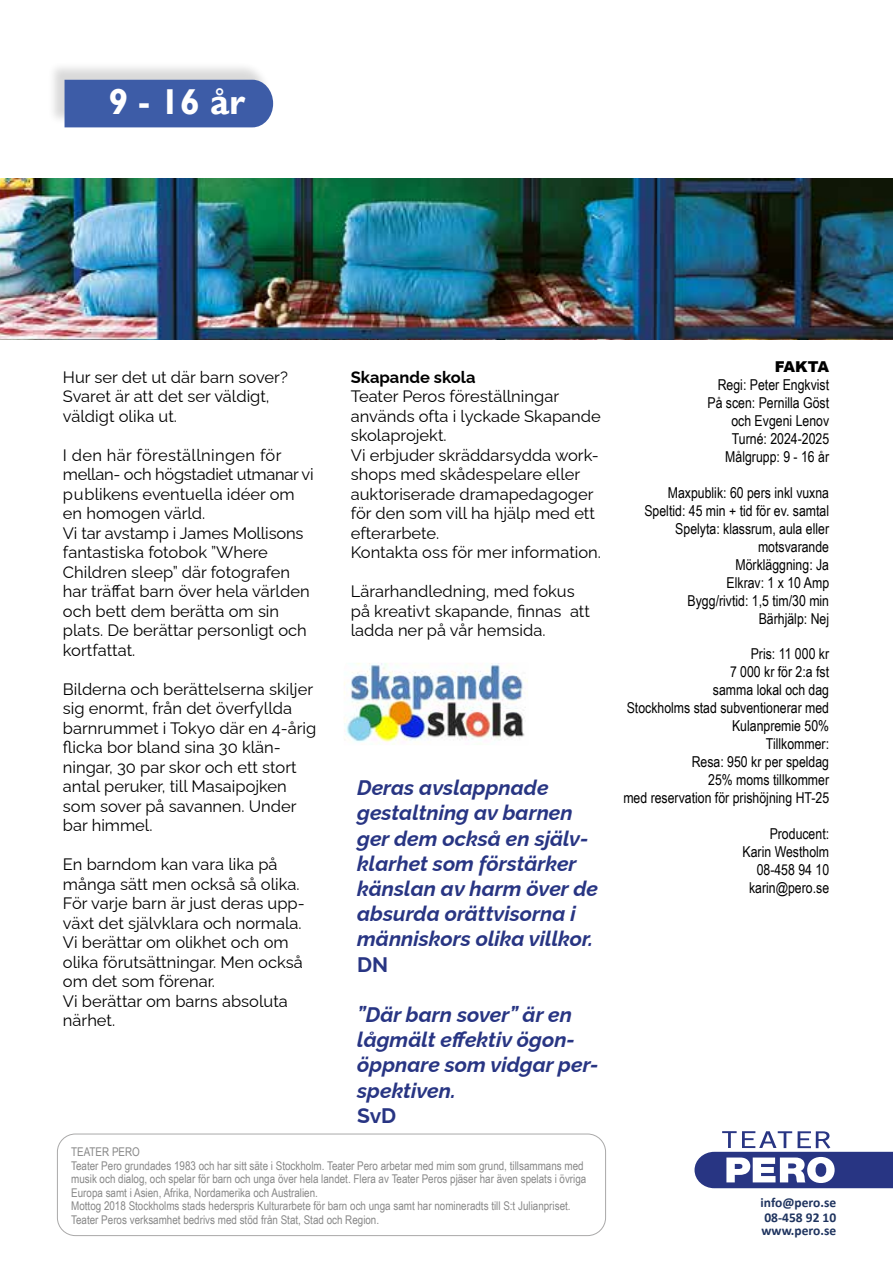
<style>
.page{position:relative;width:893px;height:1263px;background:#fff}
.page>*{position:absolute;margin:0;border:0;box-sizing:border-box;transform-origin:0 0}
.t1{font:700 36px "Gill Sans";color:#fff}
.t2{font:italic 700 21px/25.2px "Raleway";color:#283583}
.t3{font:700 21px "Raleway";color:#283583}
.t4{font:16.5px/19.5px "Raleway";color:#000}
.t5{font:700 16.5px "Raleway";color:#000}
.t6{font:15px/18px "Arial Narrow";color:#000;text-align:right}
.t7{font:900 15px "Arial";letter-spacing:-.035em;color:#000}
.t8{font:700 13.5px/15px "Calibri";color:#1f345f}
.t9{font:12px/13.5px "Arial Narrow";color:#878787}
</style>
<div class="page">
<img style="left:0;top:178px;width:893px;height:161px">
<div style="left:47px;top:61px;width:225px;height:65px;background:#000;opacity:.15"></div>
<div style="left:65px;top:80px;width:208px;height:47px;background:#3d5ca7"></div>
<div style="left:57px;top:1134px;width:549px;height:102px;border:1px solid #706f6f;border-radius:18px"></div>
<svg style="left:694px;top:1131px;width:199px;height:57px"></svg>
<img style="left:344px;top:663px;width:184px;height:82px">
<h1 class="t1" style="left:108px;top:81px;width:138px">9 - 16 år</h1>
<p class="t4" style="left:63px;top:365px;width:226px">Hur ser det ut där barn sover?<br>Svaret är att det ser väldigt, väldigt olika ut.</p>
<p class="t4" style="left:63px;top:443px;width:252px">I den här föreställningen för mellan- och högstadiet utmanar vi publikens eventuella idéer om en homogen värld.<br>Vi tar avstamp i James Mollisons fantastiska fotobok ”Where<br>Children sleep” där fotografen har träffat barn över hela världen och bett dem berätta om sin plats. De berättar personligt och kortfattat.</p>
<p class="t4" style="left:63px;top:677px;width:255px">Bilderna och berättelserna skiljer sig enormt, från det överfyllda barnrummet i Tokyo där en 4-årig flicka bor bland sina 30 klän&shy;ningar, 30 par skor och ett stort antal peruker, till Masaipojken som sover på savannen. Under bar himmel.</p>
<p class="t4" style="left:63px;top:853px;width:243px">En barndom kan vara lika på många sätt men också så olika.<br>För varje barn är just deras upp&shy;växt det självklara och normala.<br>Vi berättar om olikhet och om olika förutsättningar. Men också om det som förenar.<br>Vi berättar om barns absoluta närhet.</p>
<p class="t5" style="left:351px;top:364px;width:126px">Skapande skola</p>
<p class="t4" style="left:351px;top:385px;width:252px">Teater Peros föreställningar används ofta i lyckade Skapande skolaprojekt.<br>Vi erbjuder skräddarsydda work&shy;shops med skådespelare eller auktoriserade dramapedagoger för den som vill ha hjälp med ett efterarbete.<br>Kontakta oss för mer information.</p>
<p class="t4" style="left:351px;top:580px;width:241px">Lärarhandledning, med fokus på kreativt skapande, finnas att ladda ner på vår hemsida.</p>
<p class="t2" style="left:357px;top:773px;width:242px">Deras avslappnade gestaltning av barnen ger dem också en själv&shy;klarhet som förstärker känslan av harm över de absurda orättvisorna i människors olika villkor.</p>
<p class="t3" style="left:357px;top:947px;width:33px">DN</p>
<p class="t2" style="left:357px;top:999px;width:243px">”Där barn sover” är en lågmält effektiv ögon&shy;öppnare som vidgar per&shy;spektiven.</p>
<p class="t3" style="left:357px;top:1098px;width:41px">SvD</p>
<p class="t9" style="left:71px;top:1145px;width:517px">TEATER PERO<br>Teater Pero grundades 1983 och har sitt säte i Stockholm. Teater Pero arbetar med mim som grund, tillsammans med musik och dialog, och spelar för barn och unga över hela landet. Flera av Teater Peros pjäser har även spelats i övriga Europa samt i Asien, Afrika, Nordamerika och Australien.<br>Mottog 2018 Stockholms stads hederspris Kulturarbete för barn och unga samt har nomineradts till S:t Julianpriset.<br>Teater Peros verksamhet bedrivs med stöd från Stat, Stad och Region.</p>
<p class="t7" style="left:775px;top:356px;width:56px">FAKTA</p>
<p class="t6" style="left:707px;top:375px;width:123px">Regi: Peter Engkvist<br>På scen: Pernilla Göst och Evgeni Lenov<br>Turné: 2024-2025<br>Målgrupp: 9 - 16 år</p>
<p class="t6" style="left:644px;top:483px;width:186px">Maxpublik: 60 pers inkl vuxna<br>Speltid: 45 min + tid för ev. samtal<br>Spelyta: klassrum, aula eller motsvarande<br>Mörkläggning: Ja<br>Elkrav: 1 x 10 Amp<br>Bygg/rivtid: 1,5 tim/30 min<br>Bärhjälp: Nej</p>
<p class="t6" style="left:623px;top:644px;width:207px">Pris: 11 000 kr<br>7 000 kr för 2:a fst<br>samma lokal och dag<br>Stockholms stad subventionerar med<br>Kulanpremie 50%<br>Tillkommer:<br>Resa: 950 kr per speldag<br>25% moms tillkommer<br>med reservation för prishöjning HT-25</p>
<p class="t6" style="left:743px;top:824px;width:88px">Producent:<br>Karin Westholm<br>08-458 94 10 karin@pero.se</p>
<p class="t8" style="left:761px;top:1195px;width:77px">info@pero.se<br>08-458 92 10</p>
<p class="t8" style="left:761px;top:1223px;width:76px">www.pero.se</p>
</div>
